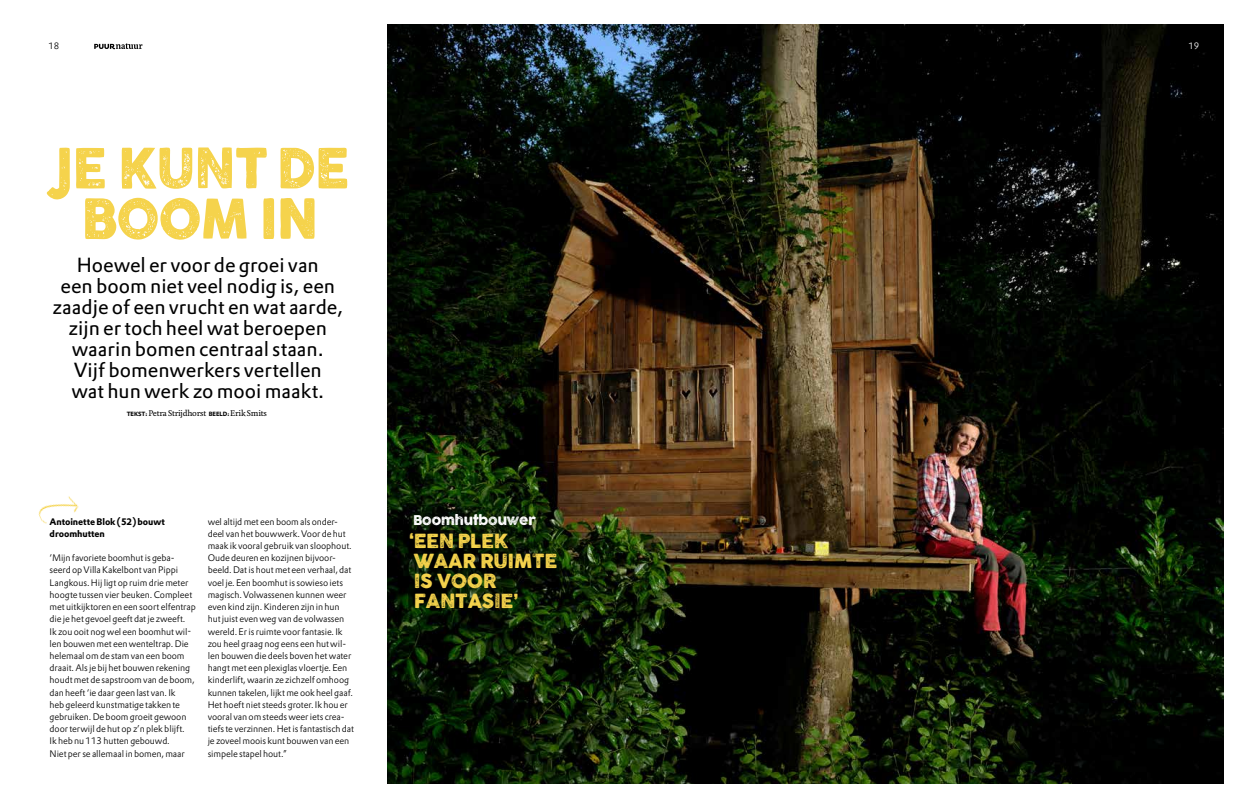
<style>
.page{position:relative;width:1248px;height:808px;background:#fff}
.page>*{position:absolute;margin:0;border:0;box-sizing:border-box;transform-origin:0 0}
.t1{font:54.3px/50.6px "Cocogoose Pro Letterpress";letter-spacing:-.025em;color:#f5d34c;text-align:center;scale:.94 1}
.t2{font:20px/21.1px "DTL Prokyon TPRO";color:#000;text-align:center}
.t3{font:19.2px/20.2px "Cocogoose Pro Letterpress";letter-spacing:-.015em;color:#f5d34c}
.t4{font:13.2px "Cocogoose Pro Letterpress";letter-spacing:-.015em;color:#fff}
.t5{font:300 9.3px/12.2px "DTL Prokyon TPRO";letter-spacing:-.01em;color:#000}
.t6{font:700 9.3px/12.2px "DTL Prokyon TPRO";letter-spacing:-.01em;color:#000}
.t7{font:300 9px "DTL Prokyon TPRO";color:#000}
.t8{font:300 9px "DTL Prokyon TPRO";color:#fff}
.t9{font:500 7.8px "Feijoa";letter-spacing:-.02em;color:#000}
.s1{font-family:"DTL Prokyon TPRO";font-weight:700;font-size:6px}
</style>
<div class="page">
<svg style="left:94px;top:43px;width:48px;height:7px"></svg>
<img style="left:387px;top:24px;width:836px;height:759px">
<img style="left:38px;top:496px;width:41px;height:28px">
<p class="t7" style="left:48px;top:40px;width:12px">18</p>
<p class="t8" style="left:1188px;top:40px;width:12px">19</p>
<h1 class="t1" style="left:50px;top:145px;width:319px">JE KUNT DE<br>BOOM IN</h1>
<h2 class="t2" style="left:52px;top:254px;width:292px">Hoewel er voor de groei van<br>een boom niet veel nodig is, een zaadje of een vrucht en wat aarde, zijn er toch heel wat beroepen waarin bomen centraal staan.<br>Vijf bomenwerkers vertellen<br>wat hun werk zo mooi maakt.</h2>
<p class="t9" style="left:127px;top:408px;width:142px"><span class="s1">TEKST:</span> Petra Strijdhorst <span class="s1">BEELD:</span> Erik Smits</p>
<p class="t6" style="left:50px;top:515px;width:117px">Antoinette Blok (52) bouwt droomhutten</p>
<p class="t5" style="left:50px;top:552px;width:148px">‘Mijn favoriete boomhut is geba&shy;seerd op Villa Kakelbont van Pippi Langkous. Hij ligt op ruim drie meter hoogte tussen vier beuken. Compleet met uitkijktoren en een soort elfentrap die je het gevoel geeft dat je zweeft.<br>Ik zou ooit nog wel een boomhut wil&shy;len bouwen met een wenteltrap. Die helemaal om de stam van een boom draait. Als je bij het bouwen rekening houdt met de sapstroom van de boom, dan heeft ‘ie daar geen last van. Ik<br>heb geleerd kunstmatige takken te gebruiken. De boom groeit gewoon door terwijl de hut op z’n plek blijft.<br>Ik heb nu 113 hutten gebouwd.<br>Niet per se allemaal in bomen, maar</p>
<p class="t5" style="left:208px;top:515px;width:148px">wel altijd met een boom als onder&shy;deel van het bouwwerk. Voor de hut maak ik vooral gebruik van sloophout.<br>Oude deuren en kozijnen bijvoor&shy;beeld. Dat is hout met een verhaal, dat voel je. Een boomhut is sowieso iets magisch. Volwassenen kunnen weer even kind zijn. Kinderen zijn in hun hut juist even weg van de volwassen wereld. Er is ruimte voor fantasie. Ik zou heel graag nog eens een hut wil&shy;len bouwen die deels boven het water hangt met een plexiglas vloertje. Een kinderlift, waarin ze zichzelf omhoog kunnen takelen, lijkt me ook heel gaaf.<br>Het hoeft niet steeds groter. Ik hou er vooral van om steeds weer iets crea&shy;tiefs te verzinnen. Het is fantastisch dat je zoveel moois kunt bouwen van een simpele stapel hout.”</p>
<h3 class="t4" style="left:413px;top:511px;width:124px">Boomhutbouwer</h3>
<h3 class="t3" style="left:409px;top:531px;width:150px">‘EEN PLEK<br>WAAR RUIMTE<br>IS VOOR<br>FANTASIE’</h3>
</div>
